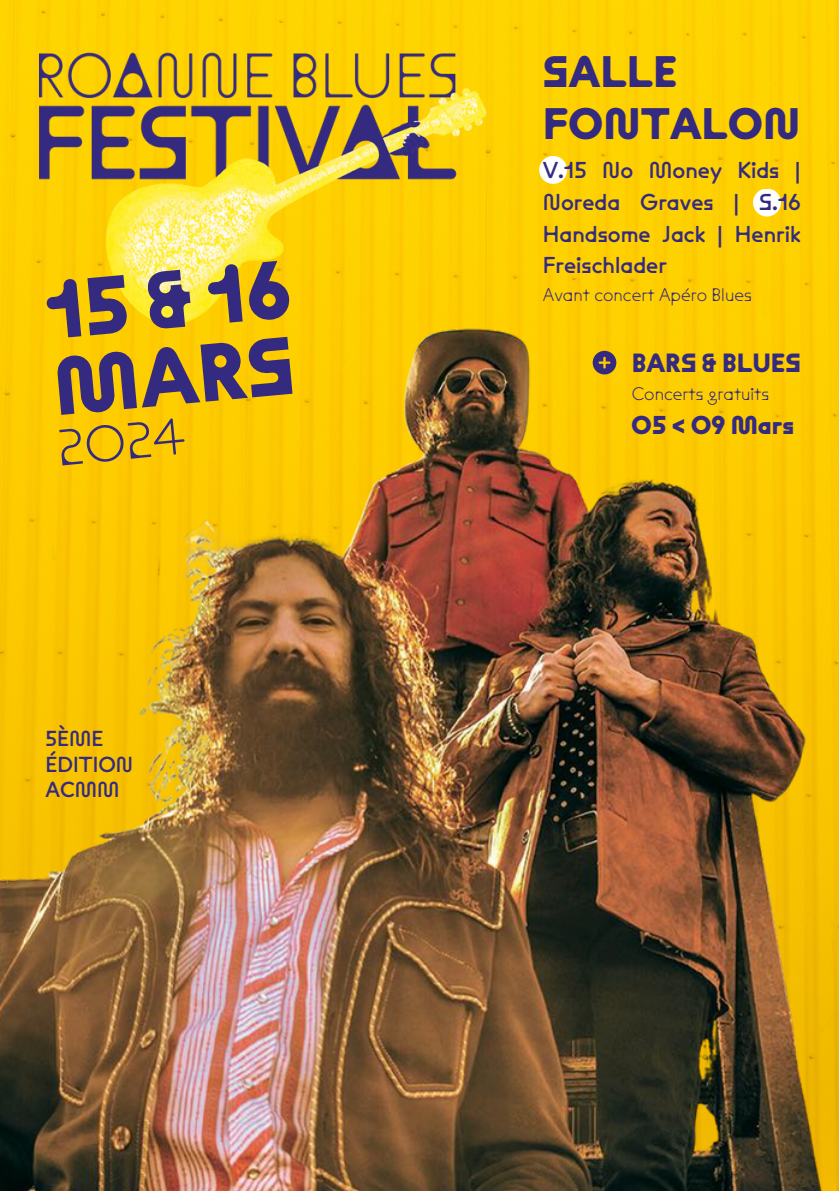
<style>
.page{position:relative;width:839px;height:1191px;background:#fff}
.page>*{position:absolute;margin:0;border:0;box-sizing:border-box;transform-origin:0 0}
.t1{font:700 81.6px "ABC Maxi Round";color:#342a80}
.t2{font:300 51px "ABC Maxi Round";color:#342a80}
.t3{font:700 44px "ABC Maxi Round";color:#342a80}
.t4{font:700 26.4px "ABC Maxi Round";color:#342a80}
.t5{font:700 25.8px "ABC Maxi Round";color:#342a80}
.t6{font:23px/31.6px "ABC Maxi Round";color:#342a80;text-align:justify}
.t7{font:21.8px "ABC Maxi Round";color:#342a80}
.t8{font:300 18.2px "ABC Maxi Round";color:#342a80}
</style>
<div class="page">
<div style="left:0;top:0;width:838px;height:313px;background:#fed101"></div>
<img style="left:39px;top:47px;width:447px;height:266px">
<img style="left:0;top:313px;width:838px;height:878px">
<svg style="left:592px;top:351px;width:24px;height:23px"></svg>
<div style="left:539px;top:156px;width:28px;height:28px;background:#fff;border-radius:50%"></div>
<div style="left:753px;top:189px;width:28px;height:28px;background:#fff;border-radius:50%"></div>
<p class="t1" style="left:42px;top:257px;width:246px;rotate:-5deg">15&amp;16</p>
<p class="t1" style="left:49px;top:334px;width:243px;rotate:-5deg">MARS</p>
<p class="t2" style="left:54px;top:415px;width:129px;rotate:-6deg">2024</p>
<p class="t7" style="left:46px;top:725px;width:59px">5ÈME</p>
<p class="t7" style="left:46px;top:750px;width:89px">ÉDITION</p>
<p class="t7" style="left:46px;top:775px;width:75px">ACMM</p>
<p class="t3" style="left:542px;top:43px;width:136px">SALLE</p>
<p class="t3" style="left:542px;top:95px;width:259px">FONTALON</p>
<p class="t6" style="left:542px;top:155px;width:259px">V.15 No Money Kids | Noreda Graves | S.16<br>Handsome Jack | Henrik Freischlader</p>
<p class="t8" style="left:542px;top:283px;width:210px">Avant concert Apéro Blues</p>
<p class="t4" style="left:631px;top:345px;width:171px">BARS &amp; BLUES</p>
<p class="t8" style="left:631px;top:382px;width:139px">Concerts gratuits</p>
<p class="t5" style="left:631px;top:408px;width:164px">05 &lt; 09 Mars</p>
</div>
